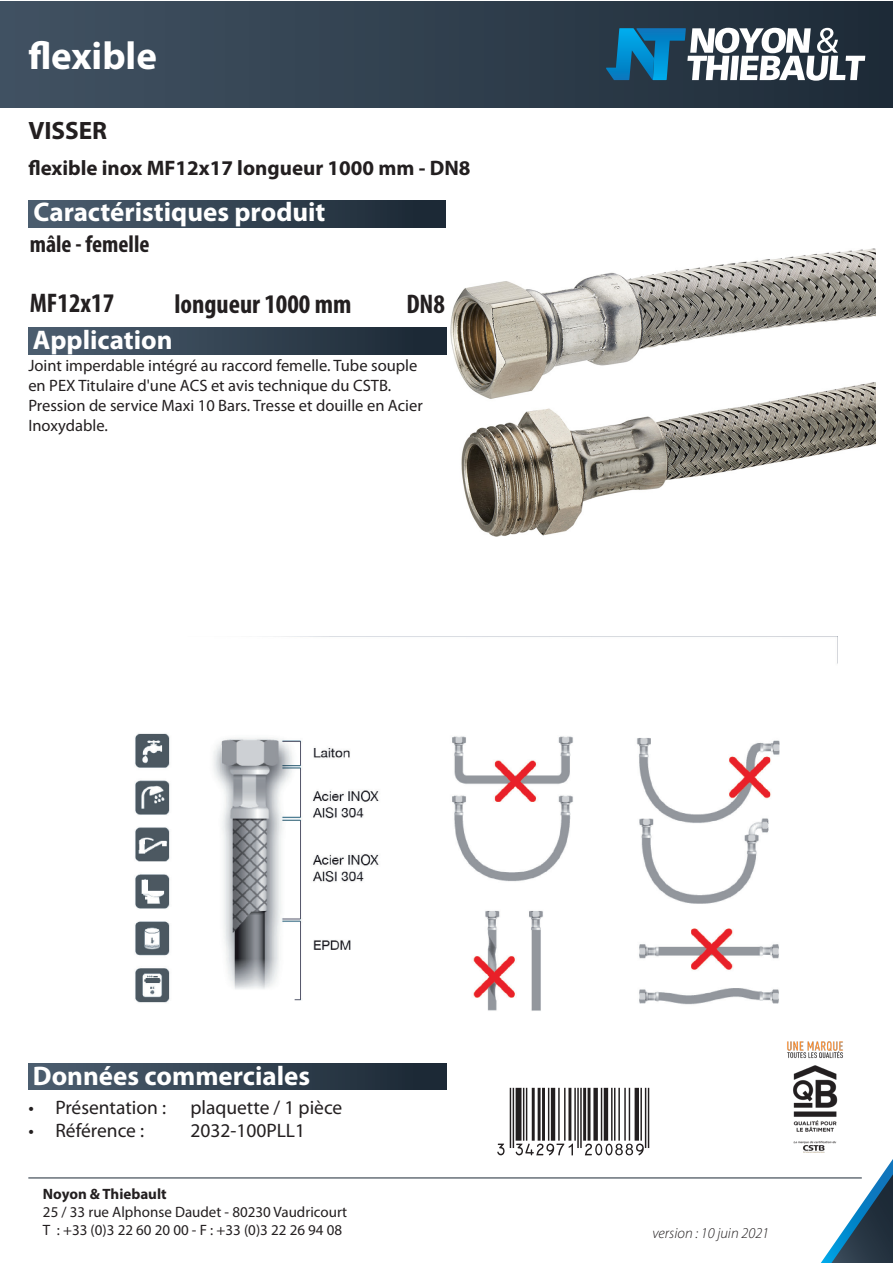
<style>
.page{position:relative;width:893px;height:1263px;background:#fff}
.page>*{position:absolute;margin:0;border:0;box-sizing:border-box;transform-origin:0 0}
.t1{font:700 39px "Myriad Pro";color:#fff}
.t2{font:700 27px "Myriad Pro";color:#fff}
.t3{font:700 condensed 27px "Myriad Pro";color:#231f20}
.t4{font:700 25.2px "Myriad Pro";color:#231f20}
.t5{font:700 condensed 24px "Myriad Pro";color:#231f20}
.t6{font:700 21px "Myriad Pro";color:#231f20}
.t7{font:19.5px "Myriad Pro";color:#231f20}
.t8{font:16.5px/19.8px "Myriad Pro";color:#231f20}
.t9{font:15px/18px "Myriad Pro";color:#231f20}
.t10{font:italic 300 15px "Myriad Pro";color:#231f20}
.s1{font-weight:700}
</style>
<div class="page">
<hr style="left:28px;top:1177px;width:834px;height:1px;background:#1c2936">
<div style="left:28px;top:201px;width:417px;height:26px;background:linear-gradient(to right,#4c5e70,#1a2834)"></div>
<div style="left:0;top:1px;width:893px;height:106px;background:linear-gradient(to right,#415262,#1e2b38)"></div>
<svg style="left:606px;top:28px;width:259px;height:53px"></svg>
<svg style="left:821px;top:1159px;width:72px;height:104px"></svg>
<img style="left:451px;top:248px;width:425px;height:289px">
<img style="left:787px;top:1041px;width:56px;height:112px">
<img style="left:135px;top:733px;width:645px;height:278px">
<div style="left:28px;top:327px;width:418px;height:27px;background:linear-gradient(to right,#4c5e70,#1b2834)"></div>
<div style="left:28px;top:1063px;width:418px;height:27px;background:linear-gradient(to right,#4c5e70,#1b2834)"></div>
<p class="t1" style="left:28px;top:31px;width:130px">flexible</p>
<p class="t4" style="left:28px;top:114px;width:80px">VISSER</p>
<p class="t6" style="left:28px;top:154px;width:444px">flexible inox MF12x17 longueur 1000 mm - DN8</p>
<p class="t2" style="left:34px;top:195px;width:293px">Caractéristiques produit</p>
<p class="t5" style="left:30px;top:229px;width:121px">mâle - femelle</p>
<p class="t3" style="left:30px;top:286px;width:86px">MF12x17</p>
<p class="t3" style="left:174px;top:287px;width:179px">longueur 1000 mm</p>
<p class="t3" style="left:406px;top:287px;width:40px">DN8</p>
<p class="t2" style="left:33px;top:322px;width:141px">Application</p>
<p class="t8" style="left:28px;top:356px;width:396px">Joint imperdable intégré au raccord femelle. Tube souple en PEX Titulaire d'une ACS et avis technique du CSTB.<br>Pression de service Maxi 10 Bars. Tresse et douille en Acier Inoxydable.</p>
<p class="t2" style="left:33px;top:1058px;width:279px">Données commerciales</p>
<p class="t7" style="left:28px;top:1095px;width:316px">• Présentation : plaquette / 1 pièce</p>
<p class="t7" style="left:28px;top:1118px;width:117px">• Référence :</p>
<p class="t7" style="left:190px;top:1118px;width:116px">2032-100PLL1</p>
<p class="t9" style="left:43px;top:1185px;width:306px"><span class="s1">Noyon &amp; Thiebault<br></span>25 / 33 rue Alphonse Daudet - 80230 Vaudricourt<br>T : +33 (0)3 22 60 20 00 - F : +33 (0)3 22 26 94 08</p>
<p class="t10" style="left:652px;top:1224px;width:118px">version : 10 juin 2021</p>
</div>
